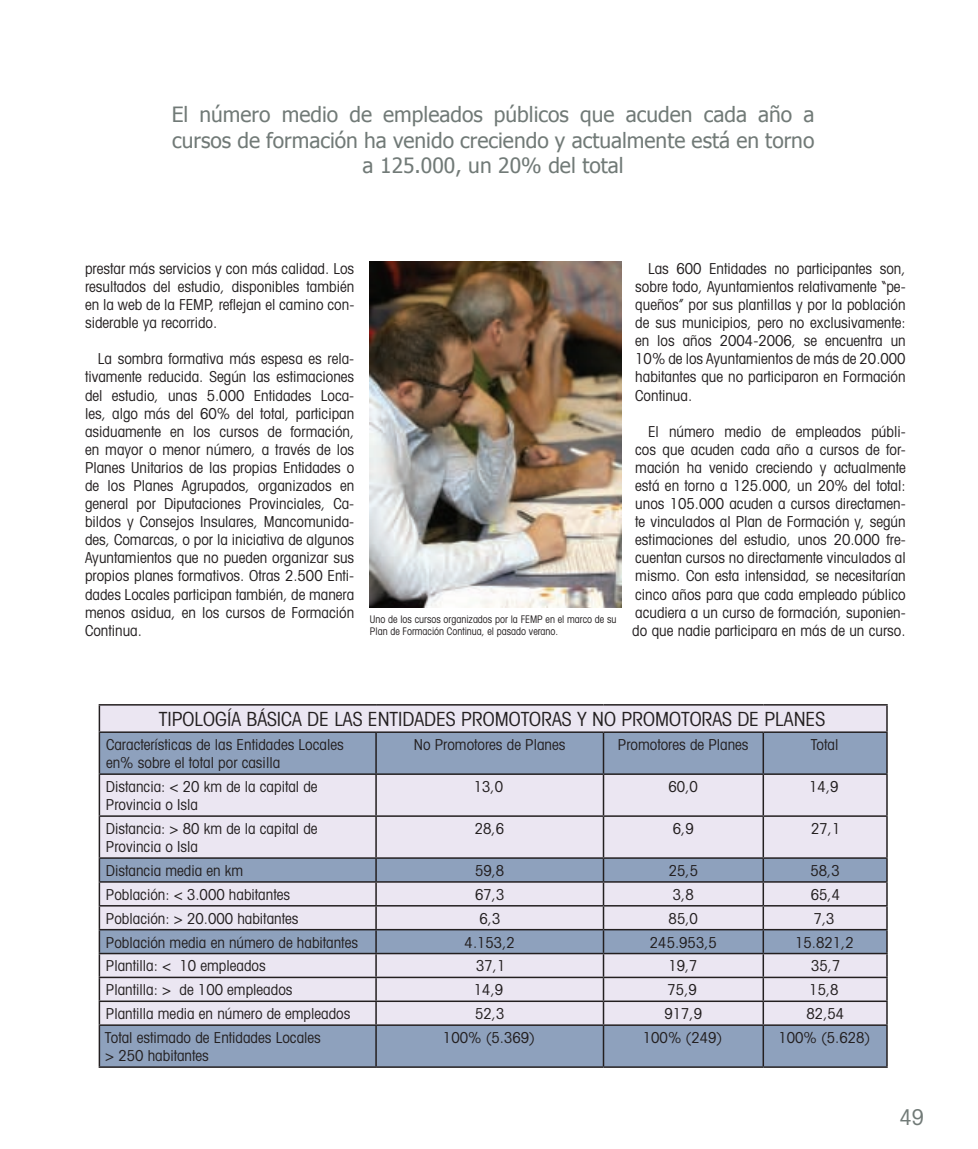
<style>
.page{position:relative;width:978px;height:1149px;background:#fff}
.page>*{position:absolute;margin:0;border:0;box-sizing:border-box;transform-origin:0 0}
.t1{font:condensed 21.75px "Avant Garde";color:#717a77}
.t2{font:21px/25.5px "Tahoma";color:#717a77;text-align:center}
.t3{font:condensed 19.5px "Avant Garde";color:#231f20}
.t4{font:condensed 15.15px/18px "Avant Garde";color:#231f20;text-align:justify}
.t5{font:condensed 10.5px/12px "Avant Garde";color:#231f20;scale:.95 1}
</style>
<div class="page">
<img style="left:370px;top:261px;width:252px;height:346px">
<div style="left:100px;top:705px;width:786px;height:26px;background:#ebe6f2"></div>
<svg style="left:100px;top:732px;width:786px;height:333px;background:#b9bfd3"></svg>
<hr style="left:99px;top:704px;width:277px;height:1px;background:#231f20">
<svg style="left:99px;top:705px;width:1px;height:26px"></svg>
<hr style="left:376px;top:704px;width:227px;height:1px;background:#231f20">
<hr style="left:603px;top:704px;width:160px;height:1px;background:#231f20">
<hr style="left:763px;top:704px;width:125px;height:1px;background:#231f20">
<hr style="left:886px;top:705px;width:2px;height:26px;background:#231f20">
<hr style="left:99px;top:731px;width:277px;height:1px;background:#231f20">
<hr style="left:99px;top:732px;width:1px;height:41px;background:#231f20">
<hr style="left:376px;top:731px;width:227px;height:1px;background:#231f20">
<hr style="left:375px;top:732px;width:2px;height:41px;background:#231f20">
<hr style="left:603px;top:731px;width:160px;height:1px;background:#231f20">
<hr style="left:603px;top:732px;width:1px;height:41px;background:#231f20">
<hr style="left:763px;top:731px;width:125px;height:1px;background:#231f20">
<hr style="left:763px;top:732px;width:1px;height:41px;background:#231f20">
<hr style="left:886px;top:732px;width:2px;height:41px;background:#231f20">
<hr style="left:99px;top:773px;width:277px;height:1px;background:#231f20">
<hr style="left:99px;top:774px;width:1px;height:41px;background:#231f20">
<hr style="left:376px;top:773px;width:227px;height:1px;background:#231f20">
<hr style="left:375px;top:774px;width:2px;height:41px;background:#231f20">
<hr style="left:603px;top:773px;width:160px;height:1px;background:#231f20">
<hr style="left:603px;top:774px;width:1px;height:41px;background:#231f20">
<hr style="left:763px;top:773px;width:125px;height:1px;background:#231f20">
<hr style="left:763px;top:774px;width:1px;height:41px;background:#231f20">
<hr style="left:886px;top:774px;width:2px;height:41px;background:#231f20">
<hr style="left:99px;top:815px;width:277px;height:1px;background:#231f20">
<hr style="left:99px;top:816px;width:1px;height:41px;background:#231f20">
<hr style="left:376px;top:815px;width:227px;height:1px;background:#231f20">
<hr style="left:375px;top:816px;width:2px;height:41px;background:#231f20">
<hr style="left:603px;top:815px;width:160px;height:1px;background:#231f20">
<hr style="left:603px;top:816px;width:1px;height:41px;background:#231f20">
<hr style="left:763px;top:815px;width:125px;height:1px;background:#231f20">
<hr style="left:763px;top:816px;width:1px;height:41px;background:#231f20">
<hr style="left:886px;top:816px;width:2px;height:41px;background:#231f20">
<hr style="left:763px;top:857px;width:125px;height:1px;background:#231f20">
<hr style="left:886px;top:858px;width:2px;height:22px;background:#231f20">
<hr style="left:763px;top:880px;width:125px;height:2px;background:#231f20">
<hr style="left:886px;top:882px;width:2px;height:22px;background:#231f20">
<hr style="left:763px;top:904px;width:125px;height:2px;background:#231f20">
<hr style="left:886px;top:906px;width:2px;height:22px;background:#231f20">
<hr style="left:763px;top:928px;width:125px;height:2px;background:#231f20">
<hr style="left:886px;top:930px;width:2px;height:22px;background:#231f20">
<hr style="left:763px;top:952px;width:125px;height:1px;background:#231f20">
<hr style="left:886px;top:953px;width:2px;height:23px;background:#231f20">
<hr style="left:763px;top:976px;width:125px;height:1px;background:#231f20">
<hr style="left:886px;top:977px;width:2px;height:23px;background:#231f20">
<hr style="left:763px;top:1000px;width:125px;height:1px;background:#231f20">
<svg style="left:99px;top:857px;width:788px;height:167px;background:#c2c4d3"></svg>
<hr style="left:886px;top:1001px;width:2px;height:23px;background:#231f20">
<hr style="left:99px;top:1024px;width:277px;height:1px;background:#231f20">
<hr style="left:99px;top:1025px;width:1px;height:40px;background:#231f20">
<hr style="left:376px;top:1024px;width:227px;height:1px;background:#231f20">
<hr style="left:375px;top:1025px;width:2px;height:40px;background:#231f20">
<hr style="left:603px;top:1024px;width:160px;height:1px;background:#231f20">
<hr style="left:603px;top:1025px;width:1px;height:40px;background:#231f20">
<hr style="left:763px;top:1024px;width:125px;height:1px;background:#231f20">
<hr style="left:763px;top:1025px;width:1px;height:40px;background:#231f20">
<hr style="left:886px;top:1025px;width:2px;height:40px;background:#231f20">
<hr style="left:99px;top:1065px;width:277px;height:2px;background:#231f20">
<hr style="left:376px;top:1065px;width:227px;height:2px;background:#231f20">
<hr style="left:603px;top:1065px;width:160px;height:2px;background:#231f20">
<hr style="left:763px;top:1065px;width:125px;height:2px;background:#231f20">
<p class="t2" style="left:172px;top:101px;width:644px">El número medio de empleados públicos que acuden cada año a cursos de formación ha venido creciendo y actualmente está en torno a 125.000, un 20% del total</p>
<p class="t4" style="left:85px;top:259px;width:271px">prestar más servicios y con más calidad. Los resultados del estudio, disponibles también en la web de la FEMP, reflejan el camino con&shy;siderable ya recorrido.</p>
<p class="t4" style="left:85px;top:349px;width:271px;text-indent:13px">La sombra formativa más espesa es rela&shy;tivamente reducida. Según las estimaciones del estudio, unas 5.000 Entidades Loca&shy;les, algo más del 60% del total, participan asiduamente en los cursos de formación, en mayor o menor número, a través de los Planes Unitarios de las propias Entidades o de los Planes Agrupados, organizados en general por Diputaciones Provinciales, Ca&shy;bildos y Consejos Insulares, Mancomunida&shy;des, Comarcas, o por la iniciativa de algunos Ayuntamientos que no pueden organizar sus propios planes formativos. Otras 2.500 Enti&shy;dades Locales participan también, de manera menos asidua, en los cursos de Formación Continua.</p>
<p class="t5" style="left:370px;top:612px;width:261px">Uno de los cursos organizados por la FEMP en el marco de su<br>Plan de Formación Continua, el pasado verano.</p>
<p class="t4" style="left:635px;top:259px;width:272px;text-indent:13px">Las 600 Entidades no participantes son, sobre todo, Ayuntamientos relativamente “pe&shy;queños” por sus plantillas y por la población de sus municipios, pero no exclusivamente: en los años 2004-2006, se encuentra un 10% de los Ayuntamientos de más de 20.000 habitantes que no participaron en Formación Continua.</p>
<p class="t4" style="left:632px;top:422px;width:275px;text-indent:16px">El número medio de empleados públi&shy;cos que acuden cada año a cursos de for&shy;mación ha venido creciendo y actualmente está en torno a 125.000, un 20% del total: unos 105.000 acuden a cursos directamen&shy;te vinculados al Plan de Formación y, según estimaciones del estudio, unos 20.000 fre&shy;cuentan cursos no directamente vinculados al mismo. Con esta intensidad, se necesitarían cinco años para que cada empleado público acudiera a un curso de formación, suponien&shy;do que nadie participara en más de un curso.</p>
<p class="t3" style="left:159px;top:707px;width:668px">TIPOLOGÍA BÁSICA DE LAS ENTIDADES PROMOTORAS Y NO PROMOTORAS DE PLANES</p>
<p class="t4" style="left:106px;top:735px;width:239px">Características de las Entidades Locales en% sobre el total por casilla</p>
<p class="t4" style="left:414px;top:735px;width:153px">No Promotores de Planes</p>
<p class="t4" style="left:618px;top:735px;width:132px">Promotores de Planes</p>
<p class="t4" style="left:811px;top:735px;width:29px">Total</p>
<p class="t4" style="left:106px;top:777px;width:213px">Distancia: &lt; 20 km de la capital de<br>Provincia o Isla</p>
<p class="t4" style="left:474px;top:777px;width:31px">13,0</p>
<p class="t4" style="left:669px;top:777px;width:31px">60,0</p>
<p class="t4" style="left:809px;top:777px;width:31px">14,9</p>
<p class="t4" style="left:106px;top:818px;width:213px">Distancia: &gt; 80 km de la capital de<br>Provincia o Isla</p>
<p class="t4" style="left:475px;top:818px;width:31px">28,6</p>
<p class="t4" style="left:673px;top:818px;width:22px">6,9</p>
<p class="t4" style="left:811px;top:818px;width:31px">27,1</p>
<p class="t4" style="left:106px;top:860px;width:139px">Distancia media en km</p>
<p class="t4" style="left:475px;top:860px;width:31px">59,8</p>
<p class="t4" style="left:669px;top:860px;width:31px">25,5</p>
<p class="t4" style="left:810px;top:860px;width:31px">58,3</p>
<p class="t4" style="left:106px;top:884px;width:186px">Población: &lt; 3.000 habitantes</p>
<p class="t4" style="left:475px;top:884px;width:31px">67,3</p>
<p class="t4" style="left:673px;top:884px;width:22px">3,8</p>
<p class="t4" style="left:811px;top:884px;width:31px">65,4</p>
<p class="t4" style="left:106px;top:908px;width:194px">Población: &gt; 20.000 habitantes</p>
<p class="t4" style="left:479px;top:908px;width:22px">6,3</p>
<p class="t4" style="left:669px;top:908px;width:31px">85,0</p>
<p class="t4" style="left:814px;top:908px;width:22px">7,3</p>
<p class="t4" style="left:106px;top:932px;width:254px">Población media en número de habitantes</p>
<p class="t4" style="left:465px;top:932px;width:52px">4.153,2</p>
<p class="t4" style="left:650px;top:932px;width:69px">245.953,5</p>
<p class="t4" style="left:795px;top:932px;width:60px">15.821,2</p>
<p class="t4" style="left:106px;top:956px;width:161px">Plantilla: &lt; 10 empleados</p>
<p class="t4" style="left:476px;top:956px;width:31px">37,1</p>
<p class="t4" style="left:668px;top:956px;width:31px">19,7</p>
<p class="t4" style="left:811px;top:956px;width:31px">35,7</p>
<p class="t4" style="left:106px;top:980px;width:188px">Plantilla: &gt; de 100 empleados</p>
<p class="t4" style="left:474px;top:980px;width:31px">14,9</p>
<p class="t4" style="left:668px;top:980px;width:31px">75,9</p>
<p class="t4" style="left:809px;top:980px;width:31px">15,8</p>
<p class="t4" style="left:106px;top:1004px;width:246px">Plantilla media en número de empleados</p>
<p class="t4" style="left:475px;top:1004px;width:31px">52,3</p>
<p class="t4" style="left:664px;top:1004px;width:39px">917,9</p>
<p class="t4" style="left:807px;top:1004px;width:39px">82,54</p>
<p class="t4" style="left:105px;top:1027px;width:218px">Total estimado de Entidades Locales &gt; 250 habitantes</p>
<p class="t4" style="left:443px;top:1027px;width:94px">100% (5.369)</p>
<p class="t4" style="left:643px;top:1027px;width:81px">100% (249)</p>
<p class="t4" style="left:778px;top:1027px;width:94px">100% (5.628)</p>
<p class="t1" style="left:900px;top:1103px;width:26px">49</p>
</div>
